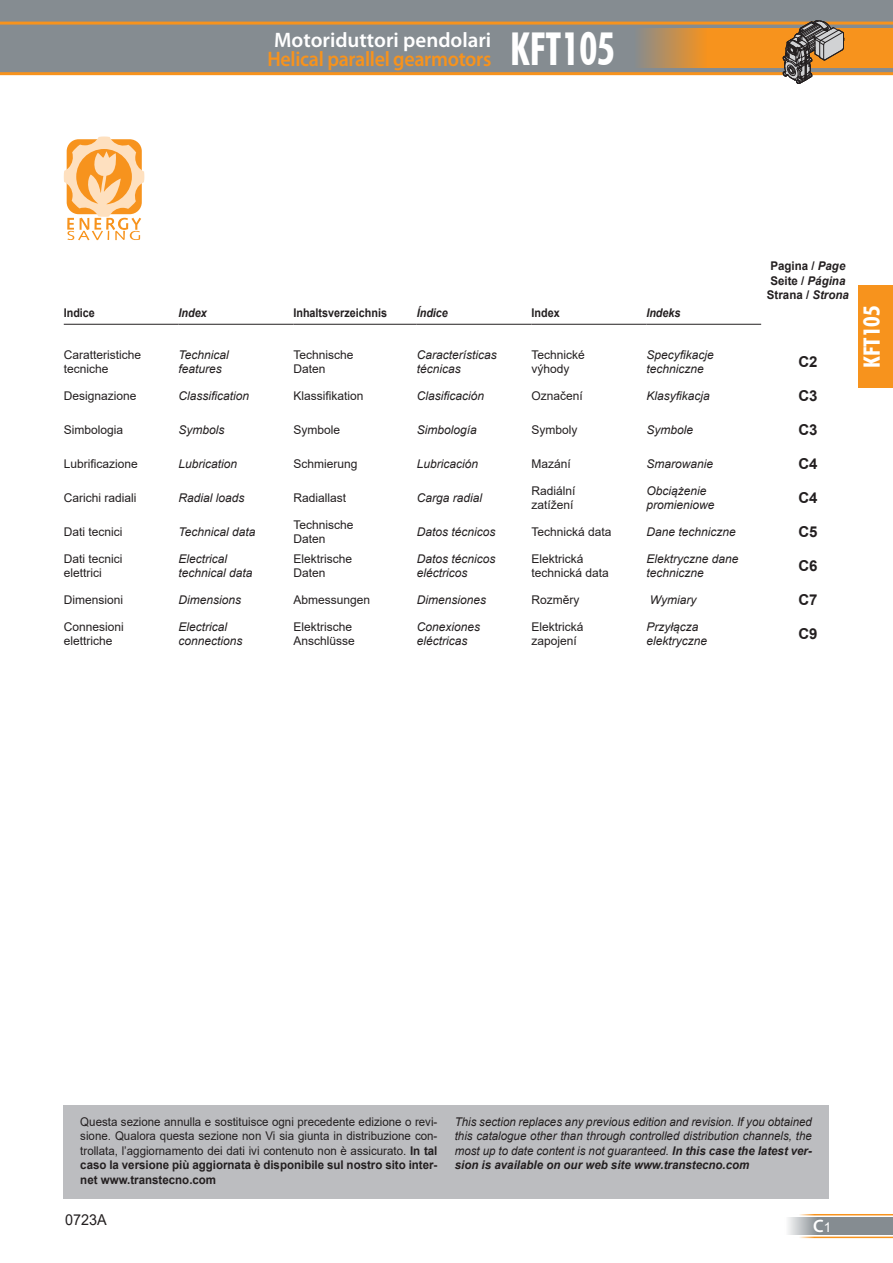
<style>
.page{position:relative;width:893px;height:1263px;background:#fff}
.page>*{position:absolute;margin:0;border:0;box-sizing:border-box;transform-origin:0 0}
.t1{font:700 condensed 45.3px "Futura BT";color:#fff;scale:.9 1}
.t2{font:700 condensed 22.5px "Futura BT";color:#fff;scale:1.08 1}
.t3{font:600 21px "Myriad Pro";letter-spacing:-.015em;color:#f7931d;scale:.95 1}
.t4{font:600 21px "Myriad Pro";color:#fff}
.t5{font:600 18px "Myriad Pro";color:#fff}
.t6{font:700 15px "Arial";color:#231f20}
.t7{font:15px "Arial";color:#231f20;scale:.96 1}
.t8{font:italic 12px/14.4px "Arial";color:#231f20}
.t9{font:12px/14.4px "Arial";color:#231f20}
.t10{font:12px/14.4px "Arial";color:#231f20;text-align:justify;scale:.96 1}
.t11{font:italic 12px/14.4px "Arial";color:#231f20;text-align:justify;scale:.96 1}
.t12{font:700 12px/14.4px "Arial";color:#231f20;scale:.96 1}
.t13{font:700 12px "Arial";color:#231f20;scale:.9 1}
.t14{font:italic 700 12px "Arial";color:#231f20;scale:.9 1}
.s1{font-style:italic}
.s2{font-weight:700}
.s3{font-family:"Arial";font-weight:400;font-size:13.5px}
</style>
<div class="page">
<svg style="left:788px;top:1217px;width:105px;height:18px;background:#949a9f"></svg>
<div style="left:0;top:0;width:893px;height:74px;background:#858c91"></div>
<hr style="left:0;top:72px;width:893px;height:3px;background:#f7931d">
<hr style="left:0;top:22px;width:893px;height:3px;background:#f7931d">
<svg style="left:640px;top:28px;width:253px;height:40px;background:#e4912f"></svg>
<hr style="left:793px;top:1236px;width:100px;height:2px;background:#f7931d">
<hr style="left:793px;top:1214px;width:100px;height:1px;background:#f7931d">
<div style="left:859px;top:285px;width:34px;height:102px;background:#f7931d"></div>
<svg style="left:782px;top:20px;width:62px;height:64px"></svg>
<hr style="left:64px;top:324px;width:115px;height:1px;background:#231f20">
<hr style="left:179px;top:324px;width:114px;height:1px;background:#231f20">
<hr style="left:293px;top:324px;width:124px;height:1px;background:#231f20">
<hr style="left:417px;top:324px;width:114px;height:1px;background:#231f20">
<hr style="left:531px;top:324px;width:115px;height:1px;background:#231f20">
<hr style="left:646px;top:324px;width:115px;height:1px;background:#231f20">
<svg style="left:64px;top:136px;width:80px;height:104px"></svg>
<div style="left:64px;top:1106px;width:765px;height:93px;background:#bcbdc0"></div>
<h3 class="t4" style="left:274px;top:27px;width:219px">Motoriduttori pendolari</h3>
<h3 class="t3" style="left:267px;top:46px;width:237px">Helical parallel gearmotors</h3>
<h1 class="t1" style="left:510px;top:22px;width:118px">KFT105</h1>
<p class="t12" style="left:767px;top:259px;width:87px">Pagina / <span class="s1">Page<br></span>Seite / <span class="s1">Página<br></span>Strana / <span class="s1">Strona</span></p>
<p class="t13" style="left:64px;top:304px;width:36px">Indice</p>
<p class="t14" style="left:179px;top:304px;width:33px">Index</p>
<p class="t13" style="left:293px;top:304px;width:106px">Inhaltsverzeichnis</p>
<p class="t14" style="left:417px;top:304px;width:36px">Índice</p>
<p class="t13" style="left:531px;top:304px;width:33px">Index</p>
<p class="t14" style="left:646px;top:304px;width:40px">Indeks</p>
<p class="t9" style="left:64px;top:347px;width:79px">Caratteristiche tecniche</p>
<p class="t8" style="left:179px;top:348px;width:52px">Technical features</p>
<p class="t9" style="left:293px;top:347px;width:62px">Technische<br>Daten</p>
<p class="t8" style="left:417px;top:348px;width:82px">Características técnicas</p>
<p class="t9" style="left:531px;top:347px;width:55px">Technické výhody</p>
<p class="t8" style="left:646px;top:348px;width:69px">Specyfikacje techniczne</p>
<p class="t6" style="left:798px;top:351px;width:21px">C2</p>
<p class="t9" style="left:64px;top:389px;width:74px">Designazione</p>
<p class="t8" style="left:179px;top:389px;width:72px">Classification</p>
<p class="t9" style="left:293px;top:389px;width:72px">Klassifikation</p>
<p class="t8" style="left:417px;top:389px;width:69px">Clasificación</p>
<p class="t9" style="left:531px;top:389px;width:53px">Označení</p>
<p class="t8" style="left:646px;top:389px;width:65px">Klasyfikacja</p>
<p class="t6" style="left:798px;top:385px;width:21px">C3</p>
<p class="t9" style="left:64px;top:423px;width:61px">Simbologia</p>
<p class="t8" style="left:179px;top:423px;width:48px">Symbols</p>
<p class="t9" style="left:293px;top:423px;width:48px">Symbole</p>
<p class="t8" style="left:417px;top:423px;width:62px">Simbología</p>
<p class="t9" style="left:531px;top:423px;width:48px">Symboly</p>
<p class="t8" style="left:646px;top:423px;width:48px">Symbole</p>
<p class="t6" style="left:798px;top:419px;width:21px">C3</p>
<p class="t9" style="left:64px;top:457px;width:76px">Lubrificazione</p>
<p class="t8" style="left:179px;top:457px;width:60px">Lubrication</p>
<p class="t9" style="left:293px;top:457px;width:66px">Schmierung</p>
<p class="t8" style="left:417px;top:457px;width:63px">Lubricación</p>
<p class="t9" style="left:531px;top:457px;width:41px">Mazání</p>
<p class="t8" style="left:646px;top:457px;width:68px">Smarowanie</p>
<p class="t6" style="left:798px;top:453px;width:21px">C4</p>
<p class="t9" style="left:64px;top:491px;width:74px">Carichi radiali</p>
<p class="t8" style="left:179px;top:491px;width:68px">Radial loads</p>
<p class="t9" style="left:293px;top:491px;width:54px">Radiallast</p>
<p class="t8" style="left:417px;top:491px;width:67px">Carga radial</p>
<p class="t9" style="left:531px;top:483px;width:46px">Radiální zatížení</p>
<p class="t8" style="left:646px;top:484px;width:70px">Obciążenie promieniowe</p>
<p class="t6" style="left:798px;top:487px;width:21px">C4</p>
<p class="t9" style="left:64px;top:525px;width:60px">Dati tecnici</p>
<p class="t8" style="left:179px;top:525px;width:78px">Technical data</p>
<p class="t9" style="left:293px;top:517px;width:62px">Technische<br>Daten</p>
<p class="t8" style="left:417px;top:525px;width:80px">Datos técnicos</p>
<p class="t9" style="left:531px;top:525px;width:82px">Technická data</p>
<p class="t8" style="left:646px;top:525px;width:91px">Dane techniczne</p>
<p class="t6" style="left:798px;top:521px;width:21px">C5</p>
<p class="t9" style="left:64px;top:551px;width:60px">Dati tecnici elettrici</p>
<p class="t8" style="left:179px;top:552px;width:76px">Electrical technical data</p>
<p class="t9" style="left:293px;top:551px;width:60px">Elektrische<br>Daten</p>
<p class="t8" style="left:417px;top:552px;width:80px">Datos técnicos eléctricos</p>
<p class="t9" style="left:531px;top:551px;width:79px">Elektrická technická data</p>
<p class="t8" style="left:646px;top:552px;width:94px">Elektryczne dane techniczne</p>
<p class="t6" style="left:798px;top:555px;width:21px">C6</p>
<p class="t9" style="left:64px;top:593px;width:61px">Dimensioni</p>
<p class="t8" style="left:179px;top:593px;width:64px">Dimensions</p>
<p class="t9" style="left:293px;top:593px;width:78px">Abmessungen</p>
<p class="t8" style="left:417px;top:593px;width:71px">Dimensiones</p>
<p class="t9" style="left:531px;top:593px;width:49px">Rozměry</p>
<p class="t8" style="left:650px;top:593px;width:48px">Wymiary</p>
<p class="t6" style="left:798px;top:589px;width:21px">C7</p>
<p class="t9" style="left:64px;top:619px;width:62px">Connesioni elettriche</p>
<p class="t8" style="left:179px;top:620px;width:66px">Electrical connections</p>
<p class="t9" style="left:293px;top:619px;width:63px">Elektrische<br>Anschlüsse</p>
<p class="t8" style="left:417px;top:620px;width:65px">Conexiones eléctricas</p>
<p class="t9" style="left:531px;top:619px;width:54px">Elektrická zapojení</p>
<p class="t8" style="left:646px;top:620px;width:62px">Przyłącza elektryczne</p>
<p class="t6" style="left:798px;top:623px;width:21px">C9</p>
<h2 class="t2" style="left:858px;top:368px;width:59px;rotate:-90deg">KFT105</h2>
<p class="t10" style="left:80px;top:1114px;width:374px">Questa sezione annulla e sostituisce ogni precedente edizione o revi&shy;sione. Qualora questa sezione non Vi sia giunta in distribuzione con&shy;trollata, l’aggiornamento dei dati ivi contenuto non è assicurato. <span class="s2">In tal caso la versione più aggiornata è disponibile sul nostro sito inter&shy;net www.transtecno.com</span></p>
<p class="t11" style="left:455px;top:1115px;width:374px">This section replaces any previous edition and revision. If you obtained this catalogue other than through controlled distribution channels, the most up to date content is not guaranteed. <span class="s2">In this case the latest ver&shy;sion is available on our web site www.transtecno.com</span></p>
<p class="t7" style="left:65px;top:1209px;width:45px">0723A</p>
<h3 class="t5" style="left:813px;top:1214px;width:20px">C<span class="s3">1</span></h3>
</div>
